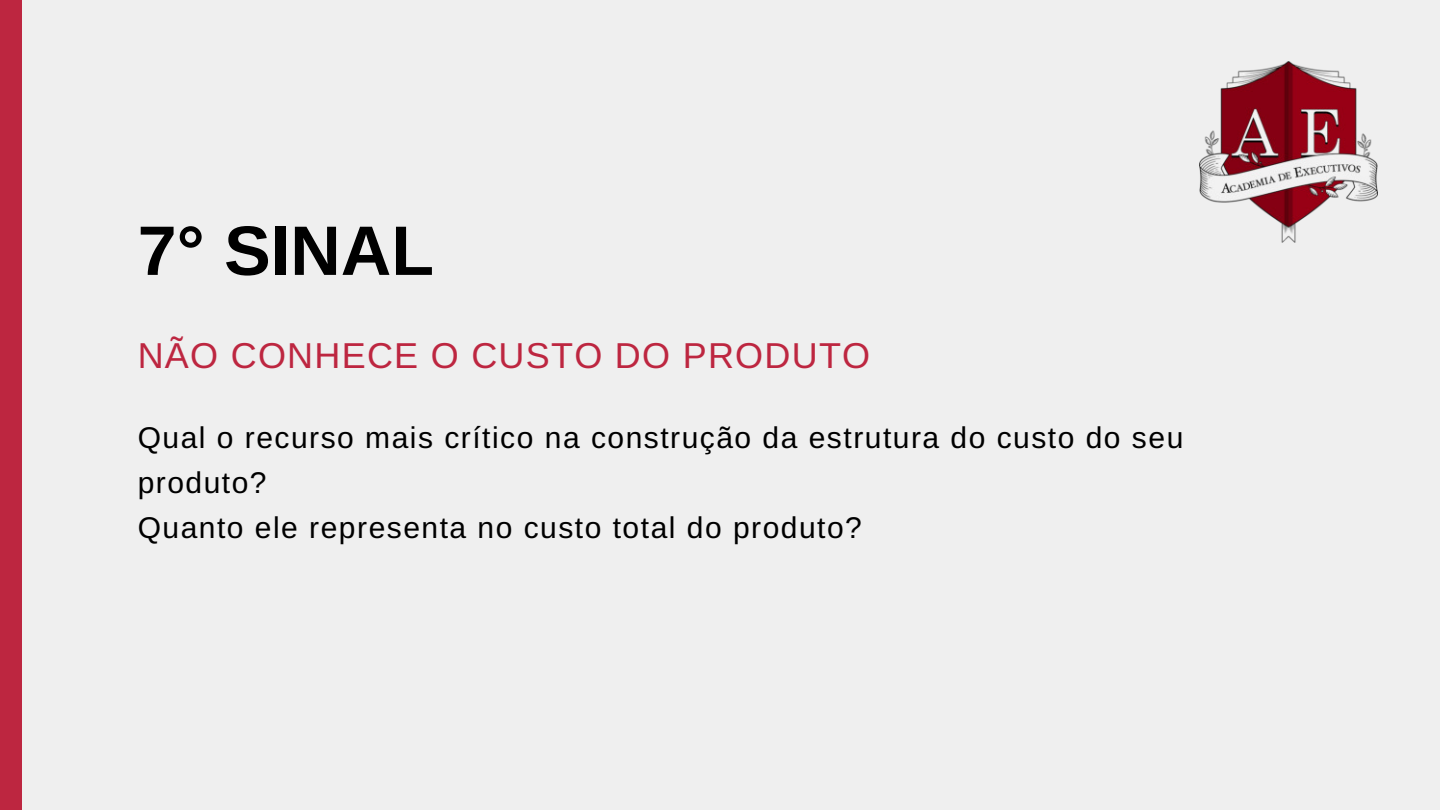
<style>
.page{position:relative;width:1440px;height:810px;background:#efefef}
.page>*{position:absolute;margin:0;border:0;box-sizing:border-box;transform-origin:0 0}
.t1{font:700 70px "Arimo";color:#000}
.t2{font:36px "Arimo";letter-spacing:.035em;color:#bd2640}
.t3{font:30px/45px "Arimo";letter-spacing:.05em;color:#000}
</style>
<div class="page">
<img style="left:1199px;top:61px;width:179px;height:182px">
<div style="left:0;top:0;width:21px;height:810px;background:#bd2640"></div>
<h1 class="t1" style="left:138px;top:212px;width:298px">7° SINAL</h1>
<p class="t2" style="left:138px;top:337px;width:734px">NÃO CONHECE O CUSTO DO PRODUTO</p>
<p class="t3" style="left:138px;top:416px;width:1047px">Qual o recurso mais crítico na construção da estrutura do custo do seu produto?<br>Quanto ele representa no custo total do produto?</p>
</div>
